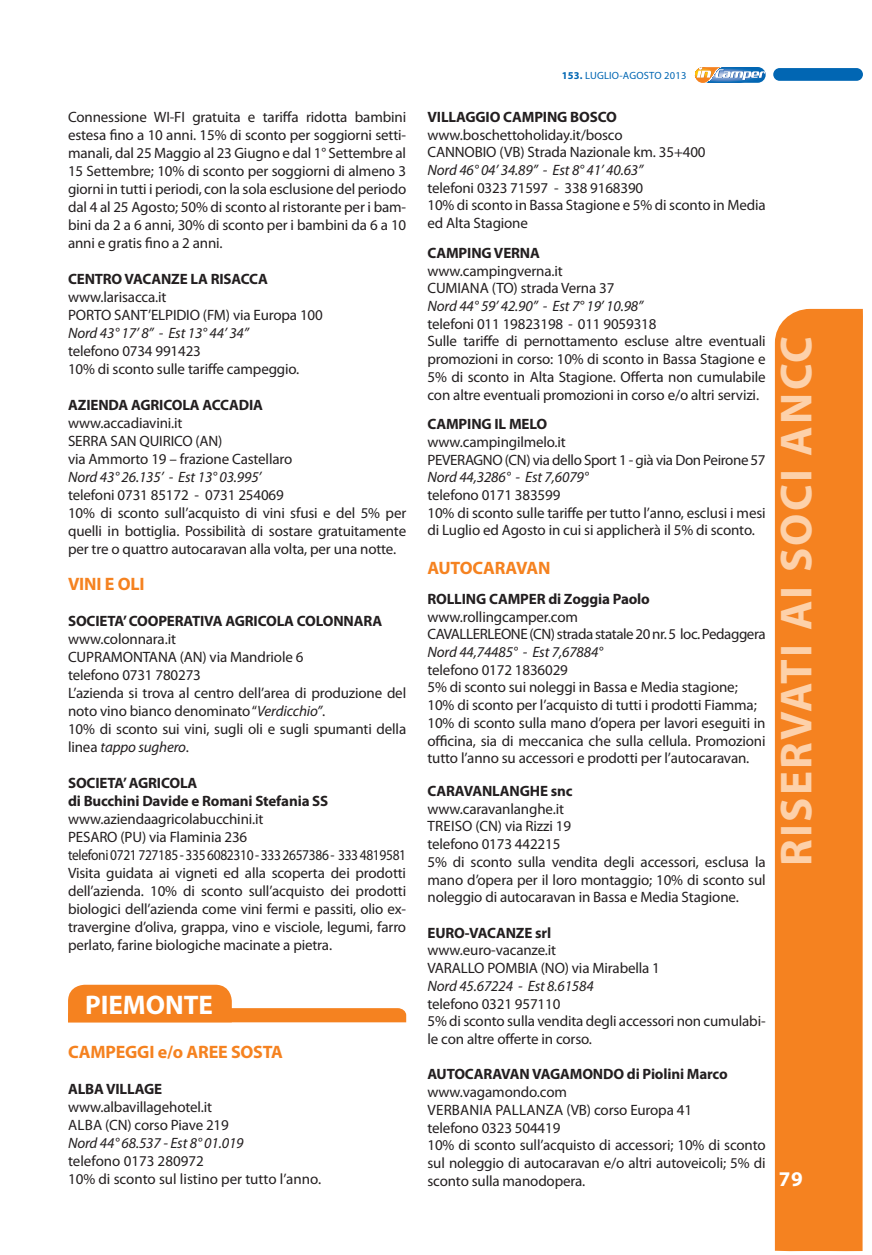
<style>
.page{position:relative;width:872px;height:1255px;background:#fff}
.page>*{position:absolute;margin:0;border:0;box-sizing:border-box;transform-origin:0 0}
.t1{font:700 45px "Myriad Pro";letter-spacing:.05em;color:#fdd1aa}
.t2{font:700 27px "Myriad Pro";color:#fff}
.t3{font:700 21px "Myriad Pro";color:#fff}
.Normale{font:700 18px "Myriad Pro";letter-spacing:-.01em;color:#f58220}
.Normale-2{font:15px/18px "Myriad Pro";letter-spacing:-.01em;color:#231f20;text-align:justify}
.Normale-3{font:700 15px "Myriad Pro";letter-spacing:-.01em;color:#231f20}
.Normale-4{font:italic 15px "Myriad Pro";letter-spacing:-.01em;color:#231f20}
.Normale-5{font:15px "Myriad Pro";letter-spacing:-.01em;color:#231f20;scale:.9 1}
.Normale-6{font:15px "Myriad Pro";letter-spacing:-.03em;color:#231f20}
.Normale-7{font:15px "Myriad Pro";letter-spacing:.01em;color:#231f20}
.t4{font:10.5px "Myriad Pro";letter-spacing:.02em;color:#0166b3}
.s1{font-style:italic}
.s2{font-weight:700}
</style>
<div class="page">
<svg style="left:695px;top:67px;width:70px;height:16px"></svg>
<div style="left:773px;top:68px;width:90px;height:13px;background:#0166b3;border-radius:6px"></div>
<div style="left:775px;top:309px;width:88px;height:942px;background:#f58220"></div>
<svg style="left:68px;top:984px;width:338px;height:38px"></svg>
<p class="Normale-2" style="left:68px;top:108px;width:340px">Connessione WI-FI gratuita e tariffa ridotta bambini estesa fino a 10 anni. 15% di sconto per soggiorni setti&shy;manali, dal 25 Maggio al 23 Giugno e dal 1° Settembre al 15 Settembre; 10% di sconto per soggiorni di almeno 3 giorni in tutti i periodi, con la sola esclusione del periodo dal 4 al 25 Agosto; 50% di sconto al ristorante per i bam&shy;bini da 2 a 6 anni, 30% di sconto per i bambini da 6 a 10 anni e gratis fino a 2 anni.</p>
<p class="Normale-3" style="left:68px;top:270px;width:201px">CENTRO VACANZE LA RISACCA</p>
<p class="Normale-2" style="left:68px;top:288px;width:100px">www.larisacca.it</p>
<p class="Normale-2" style="left:68px;top:306px;width:256px">PORTO SANT’ELPIDIO (FM) via Europa 100</p>
<p class="Normale-4" style="left:68px;top:325px;width:182px">Nord 43° 17’ 8” - Est 13° 44’ 34”</p>
<p class="Normale-2" style="left:68px;top:342px;width:134px">telefono 0734 991423</p>
<p class="Normale-2" style="left:68px;top:360px;width:233px">10% di sconto sulle tariffe campeggio.</p>
<p class="Normale-3" style="left:68px;top:396px;width:196px">AZIENDA AGRICOLA ACCADIA</p>
<p class="Normale-2" style="left:68px;top:414px;width:116px">www.accadiavini.it</p>
<p class="Normale-2" style="left:68px;top:432px;width:156px">SERRA SAN QUIRICO (AN)</p>
<p class="Normale-2" style="left:68px;top:450px;width:226px">via Ammorto 19 – frazione Castellaro</p>
<p class="Normale-4" style="left:68px;top:469px;width:195px">Nord 43° 26.135’ - Est 13° 03.995’</p>
<p class="Normale-2" style="left:68px;top:486px;width:217px">telefoni 0731 85172 - 0731 254069</p>
<p class="Normale-2" style="left:68px;top:504px;width:340px">10% di sconto sull’acquisto di vini sfusi e del 5% per quelli in bottiglia. Possibilità di sostare gratuitamente per tre o quattro autocaravan alla volta, per una notte.</p>
<p class="Normale" style="left:68px;top:574px;width:78px">VINI E OLI</p>
<p class="Normale-3" style="left:68px;top:612px;width:315px">SOCIETA’ COOPERATIVA AGRICOLA COLONNARA</p>
<p class="Normale-2" style="left:68px;top:630px;width:109px">www.colonnara.it</p>
<p class="Normale-2" style="left:68px;top:648px;width:237px">CUPRAMONTANA (AN) via Mandriole 6</p>
<p class="Normale-2" style="left:68px;top:666px;width:134px">telefono 0731 780273</p>
<p class="Normale-2" style="left:68px;top:684px;width:340px">L’azienda si trova al centro dell’area di produzione del noto vino bianco denominato “<span class="s1">Verdicchio”</span>.</p>
<p class="Normale-2" style="left:68px;top:720px;width:340px">10% di sconto sui vini, sugli oli e sugli spumanti della linea <span class="s1">tappo sughero</span>.</p>
<p class="Normale-3" style="left:68px;top:774px;width:131px">SOCIETA’ AGRICOLA</p>
<p class="Normale-3" style="left:68px;top:792px;width:262px">di Bucchini Davide e Romani Stefania SS</p>
<p class="Normale-2" style="left:68px;top:810px;width:197px">www.aziendaagricolabucchini.it</p>
<p class="Normale-2" style="left:68px;top:828px;width:181px">PESARO (PU) via Flaminia 236</p>
<p class="Normale-5" style="left:68px;top:847px;width:377px">telefoni 0721 727185 - 335 6082310 - 333 2657386 - 333 4819581</p>
<p class="Normale-2" style="left:68px;top:864px;width:340px">Visita guidata ai vigneti ed alla scoperta dei prodotti dell’azienda. 10% di sconto sull’acquisto dei prodotti biologici dell’azienda come vini fermi e passiti, olio ex&shy;travergine d’oliva, grappa, vino e visciole, legumi, farro perlato, farine biologiche macinate a pietra.</p>
<p class="t2" style="left:85px;top:989px;width:129px">PIEMONTE</p>
<p class="Normale" style="left:68px;top:1042px;width:216px">CAMPEGGI e/o AREE SOSTA</p>
<p class="Normale-3" style="left:68px;top:1080px;width:96px">ALBA VILLAGE</p>
<p class="Normale-2" style="left:68px;top:1098px;width:145px">www.albavillagehotel.it</p>
<p class="Normale-2" style="left:68px;top:1116px;width:162px">ALBA (CN) corso Piave 219</p>
<p class="Normale-4" style="left:68px;top:1135px;width:177px">Nord 44° 68.537 - Est 8° 01.019</p>
<p class="Normale-2" style="left:68px;top:1152px;width:137px">telefono 0173 280972</p>
<p class="Normale-2" style="left:68px;top:1170px;width:255px">10% di sconto sul listino per tutto l’anno.</p>
<p class="t4" style="left:562px;top:70px;width:126px"><span class="s2">153.</span> LUGLIO-AGOSTO 2013</p>
<p class="Normale-3" style="left:427px;top:108px;width:191px">VILLAGGIO CAMPING BOSCO</p>
<p class="Normale-2" style="left:427px;top:126px;width:197px">www.boschettoholiday.it/bosco</p>
<p class="Normale-2" style="left:427px;top:143px;width:280px">CANNOBIO (VB) Strada Nazionale km. 35+400</p>
<p class="Normale-4" style="left:427px;top:162px;width:217px">Nord 46° 04’ 34.89” - Est 8° 41’ 40.63”</p>
<p class="Normale-2" style="left:427px;top:179px;width:217px">telefoni 0323 71597 - 338 9168390</p>
<p class="Normale-2" style="left:427px;top:197px;width:340px">10% di sconto in Bassa Stagione e 5% di sconto in Media ed Alta Stagione</p>
<p class="Normale-3" style="left:427px;top:244px;width:114px">CAMPING VERNA</p>
<p class="Normale-2" style="left:427px;top:262px;width:137px">www.campingverna.it</p>
<p class="Normale-2" style="left:427px;top:279px;width:188px">CUMIANA (TO) strada Verna 37</p>
<p class="Normale-4" style="left:427px;top:298px;width:217px">Nord 44° 59’ 42.90” - Est 7° 19’ 10.98”</p>
<p class="Normale-2" style="left:427px;top:315px;width:230px">telefoni 011 19823198 <span class="s1">-</span> 011 9059318</p>
<p class="Normale-2" style="left:427px;top:333px;width:340px">Sulle tariffe di pernottamento escluse altre eventuali promozioni in corso: 10% di sconto in Bassa Stagione e 5% di sconto in Alta Stagione. Offerta non cumulabile con altre eventuali promozioni in corso e/o altri servizi.</p>
<p class="Normale-3" style="left:427px;top:416px;width:121px">CAMPING IL MELO</p>
<p class="Normale-2" style="left:427px;top:433px;width:140px">www.campingilmelo.it</p>
<p class="Normale-2" style="left:427px;top:451px;width:340px">PEVERAGNO (CN) via dello Sport 1 - già via Don Peirone 57</p>
<p class="Normale-4" style="left:427px;top:469px;width:163px">Nord 44,3286° - Est 7,6079°</p>
<p class="Normale-2" style="left:427px;top:486px;width:134px">telefono 0171 383599</p>
<p class="Normale-2" style="left:427px;top:504px;width:340px">10% di sconto sulle tariffe per tutto l’anno, esclusi i mesi di Luglio ed Agosto in cui si applicherà il 5% di sconto.</p>
<p class="Normale" style="left:427px;top:558px;width:124px">AUTOCARAVAN</p>
<p class="Normale-3" style="left:427px;top:590px;width:224px">ROLLING CAMPER di Zoggia Paolo</p>
<p class="Normale-2" style="left:427px;top:608px;width:152px">www.rollingcamper.com</p>
<p class="Normale-6" style="left:427px;top:626px;width:340px">CAVALLERLEONE (CN) strada statale 20 nr. 5 loc. Pedaggera</p>
<p class="Normale-4" style="left:427px;top:644px;width:177px">Nord 44,74485° - Est 7,67884°</p>
<p class="Normale-2" style="left:427px;top:661px;width:142px">telefono 0172 1836029</p>
<p class="Normale-2" style="left:427px;top:678px;width:312px">5% di sconto sui noleggi in Bassa e Media stagione;</p>
<p class="Normale-2" style="left:427px;top:696px;width:331px">10% di sconto per l’acquisto di tutti i prodotti Fiamma;</p>
<p class="Normale-2" style="left:427px;top:714px;width:340px">10% di sconto sulla mano d’opera per lavori eseguiti in officina, sia di meccanica che sulla cellula. Promozioni tutto l’anno su accessori e prodotti per l’autocaravan.</p>
<p class="Normale-3" style="left:427px;top:782px;width:147px">CARAVANLANGHE snc</p>
<p class="Normale-2" style="left:427px;top:800px;width:138px">www.caravanlanghe.it</p>
<p class="Normale-2" style="left:427px;top:817px;width:145px">TREISO (CN) via Rizzi 19</p>
<p class="Normale-2" style="left:427px;top:835px;width:134px">telefono 0173 442215</p>
<p class="Normale-2" style="left:427px;top:853px;width:340px">5% di sconto sulla vendita degli accessori, esclusa la mano d’opera per il loro montaggio; 10% di sconto sul noleggio di autocaravan in Bassa e Media Stagione.</p>
<p class="Normale-3" style="left:427px;top:924px;width:125px">EURO-VACANZE srl</p>
<p class="Normale-2" style="left:427px;top:941px;width:130px">www.euro-vacanze.it</p>
<p class="Normale-2" style="left:427px;top:959px;width:234px">VARALLO POMBIA (NO) via Mirabella 1</p>
<p class="Normale-4" style="left:427px;top:977px;width:168px">Nord 45.67224 - Est 8.61584</p>
<p class="Normale-2" style="left:427px;top:994px;width:134px">telefono 0321 957110</p>
<p class="Normale-2" style="left:427px;top:1012px;width:340px">5% di sconto sulla vendita degli accessori non cumulabi&shy;le con altre offerte in corso.</p>
<p class="Normale-3" style="left:427px;top:1065px;width:302px">AUTOCARAVAN VAGAMONDO di Piolini Marco</p>
<p class="Normale-2" style="left:427px;top:1083px;width:141px">www.vagamondo.com</p>
<p class="Normale-7" style="left:427px;top:1101px;width:266px">VERBANIA PALLANZA (VB) corso Europa 41</p>
<p class="Normale-2" style="left:427px;top:1118px;width:134px">telefono 0323 504419</p>
<p class="Normale-2" style="left:427px;top:1136px;width:340px">10% di sconto sull’acquisto di accessori; 10% di sconto sul noleggio di autocaravan e/o altri autoveicoli; 5% di sconto sulla manodopera.</p>
<h1 class="t1" style="left:771px;top:865px;width:531px;rotate:-90deg">RISERVATI AI SOCI ANCC</h1>
<h3 class="t3" style="left:782px;top:1165px;width:26px">7979</h3>
<h3 class="t3" style="left:779px;top:1166px;width:25px">79</h3>
</div>
